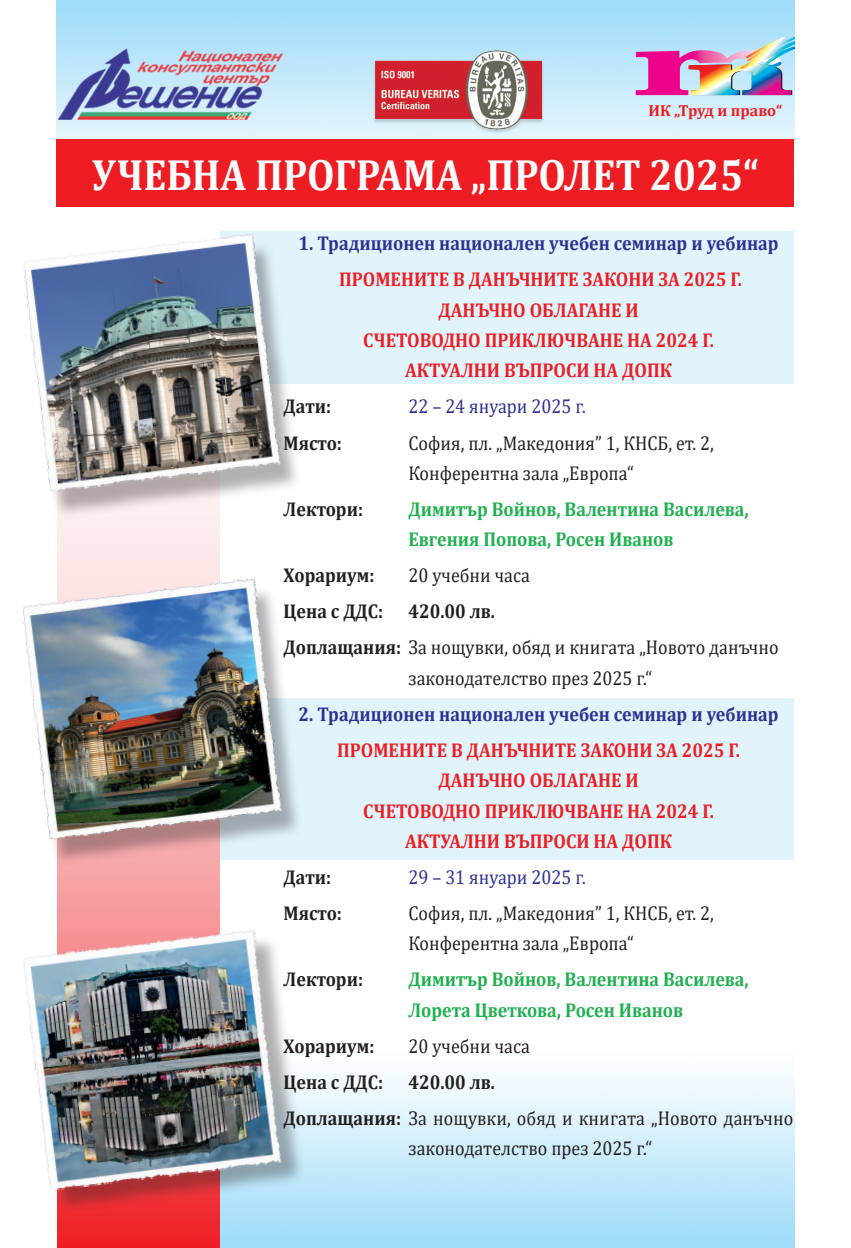
<style>
.page{position:relative;width:851px;height:1248px;background:#fff}
.page>*{position:absolute;margin:0;border:0;box-sizing:border-box;transform-origin:0 0}
.t1{font:700 44px "Cambria";color:#fff;scale:.9 1}
.t2{font:20px/30.4px "Cambria";color:#231f20;scale:.9 1}
.t3{font:700 20px/30.4px "Cambria";color:#ee1d23;text-align:center;scale:.9 1}
.t4{font:700 20px/30.4px "Cambria";color:#1fb04f;scale:.9 1}
.t5{font:700 20px "Cambria";color:#2e3092;scale:.9 1}
.t6{font:700 20px "Cambria";color:#231f20;scale:.9 1}
.t7{font:20px "Cambria";color:#2e3092;scale:.9 1}
.t8{font:700 16px "Cambria";color:#ee1d23}
.s1{font-weight:700}
</style>
<div class="page">
<div style="left:220px;top:698px;width:574px;height:161px;background:#e1f4fc"></div>
<svg style="left:57px;top:519px;width:163px;height:728px;background:#f79fa2"></svg>
<div style="left:220px;top:232px;width:574px;height:152px;background:#e1f4fc"></div>
<div style="left:57px;top:139px;width:737px;height:67px;background:#ee1d23"></div>
<div style="left:373px;top:51px;width:171px;height:83px;background:#231f20;opacity:.2"></div>
<img style="left:375px;top:50px;width:166px;height:79px">
<img style="left:57px;top:45px;width:226px;height:76px">
<svg style="left:635px;top:36px;width:160px;height:59px;background:#bf9fc4"></svg>
<div style="left:25px;top:585px;width:278px;height:281px;background:#231f20;opacity:.35"></div>
<img style="left:23px;top:577px;width:260px;height:263px">
<div style="left:25px;top:240px;width:277px;height:279px;background:#231f20;opacity:.35"></div>
<img style="left:24px;top:233px;width:258px;height:260px">
<div style="left:28px;top:933px;width:278px;height:280px;background:#231f20;opacity:.35"></div>
<img style="left:23px;top:928px;width:260px;height:262px">
<p class="t8" style="left:648px;top:99px;width:135px">ИК „Труд и право“</p>
<h1 class="t1" style="left:92px;top:144px;width:742px">УЧЕБНА ПРОГРАМА „ПРОЛЕТ 2025“</h1>
<p class="t5" style="left:298px;top:229px;width:534px">1. Традиционен национален учебен семинар и уебинар</p>
<p class="t3" style="left:339px;top:263px;width:449px">ПРОМЕНИТЕ В ДАНЪЧНИТЕ ЗАКОНИ ЗА 2025 Г.<br>ДАНЪЧНО ОБЛАГАНЕ И<br>СЧЕТОВОДНО ПРИКЛЮЧВАНЕ НА 2024 Г.<br>АКТУАЛНИ ВЪПРОСИ НА ДОПК</p>
<p class="t6" style="left:283px;top:392px;width:54px">Дати:</p>
<p class="t7" style="left:408px;top:395px;width:198px">22 – 24 януари 2025 г.</p>
<p class="t6" style="left:283px;top:428px;width:66px">Място:</p>
<p class="t2" style="left:408px;top:427px;width:341px">София, пл. „Македония” 1, КНСБ, ет. 2,<br>Конферентна зала „Европа“</p>
<p class="t6" style="left:283px;top:495px;width:90px">Лектори:</p>
<p class="t4" style="left:408px;top:493px;width:379px">Димитър Войнов, Валентина Василева,<br>Евгения Попова, Росен Иванов</p>
<p class="t6" style="left:283px;top:561px;width:102px">Хорариум:</p>
<p class="t2" style="left:408px;top:560px;width:136px">20 учебни часа</p>
<p class="t6" style="left:283px;top:597px;width:112px">Цена с ДДС:</p>
<p class="t2" style="left:283px;top:593px;width:551px;line-height:36px;text-indent:125px"><span class="s1">420.00 лв.<br>Доплащания:</span> За нощувки, обяд и книгата „Новото данъчно</p>
<p class="t2" style="left:408px;top:662px;width:272px">законодателство през 2025 г.“</p>
<p class="t5" style="left:298px;top:699px;width:534px">2. Традиционен национален учебен семинар и уебинар</p>
<p class="t3" style="left:337px;top:734px;width:449px">ПРОМЕНИТЕ В ДАНЪЧНИТЕ ЗАКОНИ ЗА 2025 Г.<br>ДАНЪЧНО ОБЛАГАНЕ И<br>СЧЕТОВОДНО ПРИКЛЮЧВАНЕ НА 2024 Г.<br>АКТУАЛНИ ВЪПРОСИ НА ДОПК</p>
<p class="t6" style="left:283px;top:862px;width:54px">Дати:</p>
<p class="t7" style="left:408px;top:865px;width:198px">29 – 31 януари 2025 г.</p>
<p class="t6" style="left:283px;top:898px;width:66px">Място:</p>
<p class="t2" style="left:408px;top:897px;width:341px">София, пл. „Македония” 1, КНСБ, ет. 2,<br>Конферентна зала „Европа“</p>
<p class="t6" style="left:283px;top:965px;width:90px">Лектори:</p>
<p class="t4" style="left:408px;top:963px;width:379px">Димитър Войнов, Валентина Василева,<br>Лорета Цветкова, Росен Иванов</p>
<p class="t6" style="left:283px;top:1031px;width:102px">Хорариум:</p>
<p class="t2" style="left:408px;top:1030px;width:136px">20 учебни часа</p>
<p class="t6" style="left:283px;top:1067px;width:112px">Цена с ДДС:</p>
<p class="t2" style="left:283px;top:1063px;width:568px;line-height:36px;text-indent:125px"><span class="s1">420.00 лв.<br>Доплащания:</span> За нощувки, обяд и книгата „Новото данъчно</p>
<p class="t2" style="left:408px;top:1132px;width:272px">законодателство през 2025 г.“</p>
</div>
